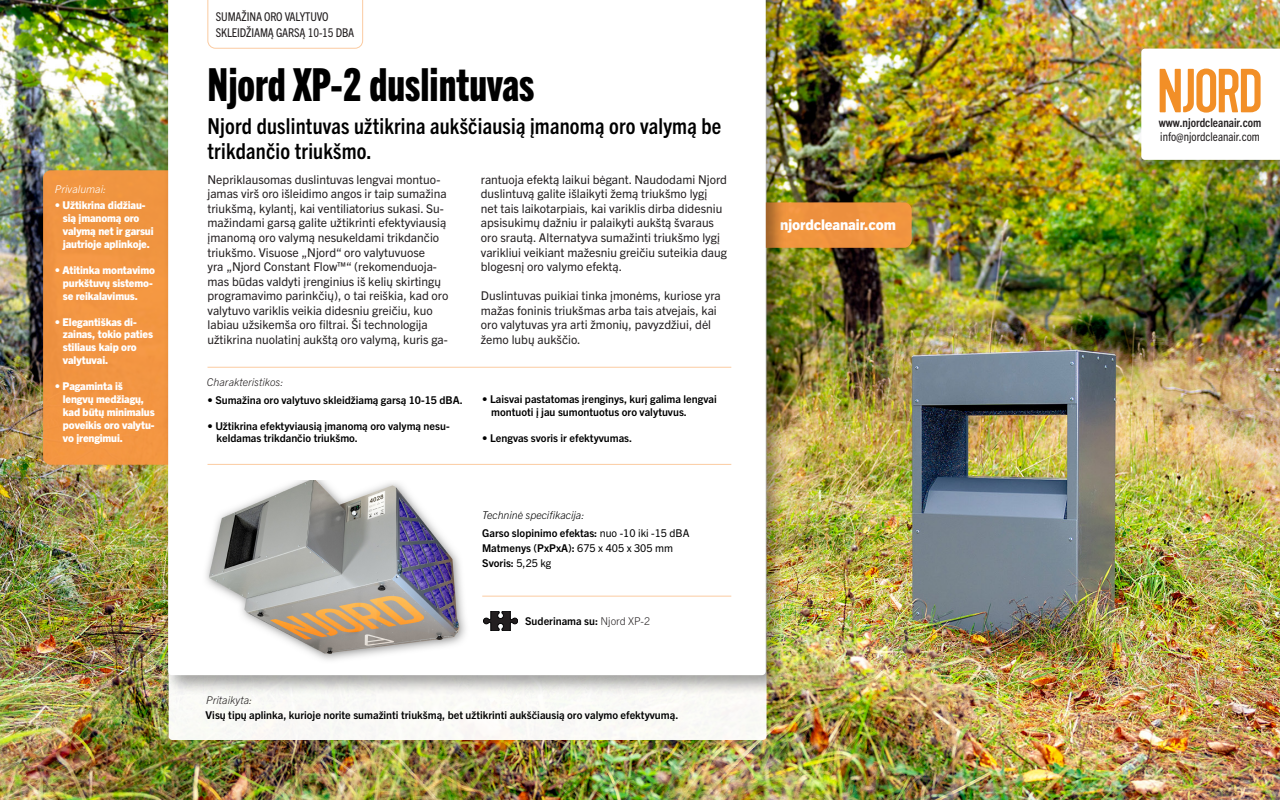
<style>
.page{position:relative;width:1280px;height:800px;background:#fff}
.page>*{position:absolute;margin:0;border:0;box-sizing:border-box;transform-origin:0 0}
.t1{font:45.7px "Trade Gothic Next LT Pro Hv Cm";color:#000}
.t2{font:700 condensed 22px/25px "Trade Gothic Next LT Pro";letter-spacing:.01em;color:#000}
.t3{font:800 14.8px "Trade Gothic Next LT Pro";letter-spacing:-.01em;color:#fff}
.t4{font:12.1px/14.5px "Trade Gothic Next LT Pro";color:#231f20}
.t5{font:condensed 12.1px/13.4px "Trade Gothic Next LT Pro";letter-spacing:-.01em;color:#231f20}
.t6{font:700 10.8px "Trade Gothic Next LT Pro";color:#000}
.t7{font:800 10.8px "Trade Gothic Next LT Pro";letter-spacing:-.01em;color:#fff}
.t8{font:italic 300 10.8px "Trade Gothic Next LT Pro";color:#231f20}
.t9{font:italic 300 10.8px "Trade Gothic Next LT Pro";color:#000}
.t10{font:italic 300 10.8px "Trade Gothic Next LT Pro";color:#fff}
.s1{font-weight:400}
.s2{font-weight:300;color:#231f20}
.s3{font-weight:700}
</style>
<div class="page">
<img style="left:0;top:0;width:1280px;height:800px">
<div style="left:169px;top:56px;width:598px;height:684px;background:#fafaf6;border-radius:4px"></div>
<div style="left:704px;top:202px;width:208px;height:46px;background:#f0933e;border-radius:8px"></div>
<div style="left:43px;top:170px;width:138px;height:295px;background:#f79641;border-radius:8px"></div>
<div style="left:1136px;top:44px;width:144px;height:137px;background:#000;opacity:.36"></div>
<svg style="left:1141px;top:49px;width:139px;height:111px"></svg>
<div style="left:163px;top:0;width:624px;height:696px;background:#000;opacity:.36"></div>
<div style="left:168px;top:0;width:598px;height:675px;background:#fff"></div>
<svg style="left:208px;top:0;width:155px;height:49px"></svg>
<hr style="left:208px;top:464px;width:523px;height:1px;background:#f79641">
<hr style="left:482px;top:596px;width:249px;height:1px;background:#f79641">
<svg style="left:483px;top:611px;width:35px;height:20px"></svg>
<hr style="left:208px;top:367px;width:523px;height:1px;background:#f79641">
<img style="left:193px;top:481px;width:286px;height:186px">
<p class="t10" style="left:55px;top:181px;width:53px">Privalumai:</p>
<p class="t7" style="left:55px;top:198px;width:92px">• Užtikrina didžiau-</p>
<p class="t7" style="left:63px;top:211px;width:78px">sią įmanomą oro</p>
<p class="t7" style="left:63px;top:224px;width:92px">valymą net ir garsui</p>
<p class="t7" style="left:63px;top:237px;width:88px">jautrioje aplinkoje.</p>
<p class="t7" style="left:55px;top:262px;width:102px">• Atitinka montavimo</p>
<p class="t7" style="left:63px;top:275px;width:91px">purkštuvų sistemo-</p>
<p class="t7" style="left:63px;top:288px;width:77px">se reikalavimus.</p>
<p class="t7" style="left:55px;top:314px;width:83px">• Elegantiškas di-</p>
<p class="t7" style="left:63px;top:327px;width:92px">zainas, tokio paties</p>
<p class="t7" style="left:63px;top:340px;width:76px">stiliaus kaip oro</p>
<p class="t7" style="left:63px;top:353px;width:47px">valytuvai.</p>
<p class="t7" style="left:55px;top:379px;width:70px">• Pagaminta iš</p>
<p class="t7" style="left:63px;top:391px;width:83px">lengvų medžiagų,</p>
<p class="t7" style="left:63px;top:404px;width:93px">kad būtų minimalus</p>
<p class="t7" style="left:63px;top:417px;width:93px">poveikis oro valytu-</p>
<p class="t7" style="left:63px;top:430px;width:62px">vo įrengimui.</p>
<p class="t5" style="left:216px;top:8px;width:140px;line-height:16.1px">SUMAŽINA ORO VALYTUVO<br>SKLEIDŽIAMĄ GARSĄ 10-15 DBA</p>
<p class="t1" style="left:208px;top:54px;width:328px">Njord XP-2 duslintuvas</p>
<p class="t2" style="left:208px;top:112px;width:515px">Njord duslintuvas užtikrina aukščiausią įmanomą oro valymą be trikdančio triukšmo.</p>
<p class="t4" style="left:208px;top:171px;width:242px">Nepriklausomas duslintuvas lengvai montuo&shy;jamas virš oro išleidimo angos ir taip sumažina triukšmą, kylantį, kai ventiliatorius sukasi. Su&shy;mažindami garsą galite užtikrinti efektyviausią įmanomą oro valymą nesukeldami trikdančio triukšmo. Visuose „Njord“ oro valytuvuose<br>yra „Njord Constant Flow™“ (rekomenduoja&shy;mas būdas valdyti įrenginius iš kelių skirtingų programavimo parinkčių), o tai reiškia, kad oro valytuvo variklis veikia didesniu greičiu, kuo labiau užsikemša oro filtrai. Ši technologija užtikrina nuolatinį aukštą oro valymą, kuris ga-</p>
<p class="t4" style="left:481px;top:171px;width:248px">rantuoja efektą laikui bėgant. Naudodami Njord duslintuvą galite išlaikyti žemą triukšmo lygį net tais laikotarpiais, kai variklis dirba didesniu apsisukimų dažniu ir palaikyti aukštą švaraus oro srautą. Alternatyva sumažinti triukšmo lygį varikliui veikiant mažesniu greičiu suteikia daug blogesnį oro valymo efektą.</p>
<p class="t4" style="left:481px;top:288px;width:242px">Duslintuvas puikiai tinka įmonėms, kuriose yra mažas foninis triukšmas arba tais atvejais, kai oro valytuvas yra arti žmonių, pavyzdžiui, dėl žemo lubų aukščio.</p>
<p class="t8" style="left:207px;top:375px;width:78px">Charakteristikos:</p>
<p class="t6" style="left:208px;top:392px;width:257px">• Sumažina oro valytuvo skleidžiamą garsą 10-15 dBA.</p>
<p class="t6" style="left:208px;top:418px;width:244px">• Užtikrina efektyviausią įmanomą oro valymą nesu-</p>
<p class="t6" style="left:217px;top:431px;width:143px">keldamas trikdančio triukšmo.</p>
<p class="t6" style="left:482px;top:392px;width:236px">• Laisvai pastatomas įrenginys, kurį galima lengvai</p>
<p class="t6" style="left:491px;top:405px;width:197px">montuoti į jau sumontuotus oro valytuvus.</p>
<p class="t6" style="left:482px;top:431px;width:151px">• Lengvas svoris ir efektyvumas.</p>
<p class="t9" style="left:482px;top:507px;width:104px">Techninė specifikacija:</p>
<p class="t6" style="left:482px;top:526px;width:209px">Garso slopinimo efektas: <span class="s1">nuo -10 iki -15 dBA</span></p>
<p class="t6" style="left:482px;top:540px;width:192px">Matmenys (PxPxA): <span class="s1">675 x 405 x 305 mm</span></p>
<p class="t6" style="left:482px;top:555px;width:71px">Svoris: <span class="s1">5,25 kg</span></p>
<p class="t6" style="left:525px;top:614px;width:126px">Suderinama su: <span class="s2">Njord XP-2</span></p>
<p class="t8" style="left:206px;top:693px;width:48px">Pritaikyta:</p>
<p class="t6" style="left:206px;top:708px;width:474px">Visų tipų aplinka, kurioje norite sumažinti triukšmą, bet užtikrinti aukščiausią oro valymo efektyvumą.</p>
<p class="t3" style="left:780px;top:214px;width:117px">njordcleanair.com</p>
<p class="t5" style="left:1159px;top:115px;width:104px"><span class="s3">www.njordcleanair.com </span>info@njordcleanair.com</p>
</div>
